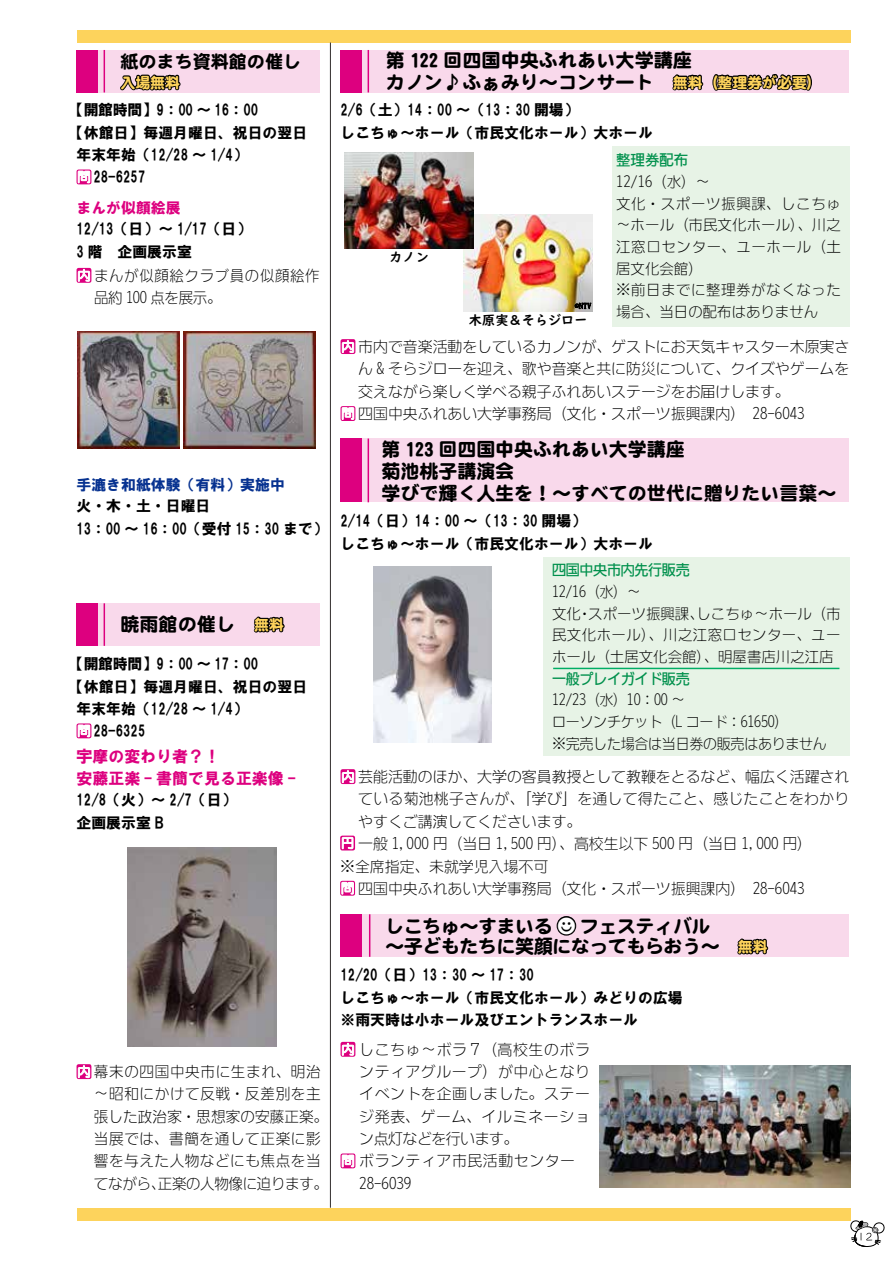
<style>
.page{position:relative;width:893px;height:1263px;background:#fff}
.page>*{position:absolute;margin:0;border:0;box-sizing:border-box;transform-origin:0 0}
.t1{font:22.35px "Lucida Sans Unicode";color:#fff}
.t2{font:19.2px/22.4px "DF Maru Gothic SB WIN RKSJ H";color:#000}
.t3{font:19.2px "DF Maru Gothic SB WIN RKSJ H";letter-spacing:-.03em;color:#000}
.t4{font:18px "DF Maru Gothic SB WIN RKSJ H";color:#000}
.t5{font:15.9px/22.4px "HG Soei Kakugothic UB";color:#dd007f}
.t6{font:14.85px/22.4px "HG Soei Kakugothic UB";color:#000}
.t7{font:14.85px/22.4px "DFUD Gothic W2 WIN RKSJ H";color:#000}
.t8{font:14.85px/22.4px "DFUD Gothic W2 WIN RKSJ H";letter-spacing:.04em;color:#000}
.t9{font:14.85px "HG Soei Kakugothic UB";letter-spacing:-.02em;color:#000}
.t10{font:14.85px/22.4px "DFUD Gothic W2 WIN RKSJ H";letter-spacing:.045em;color:#000}
.t11{font:14.85px "DF Maru Gothic SB WIN RKSJ H";color:#fdd35c}
.t12{font:14.85px "HG Soei Kakugothic UB";color:#073290}
.t13{font:14.85px "HG Soei Kakugothic UB";color:#dd007f}
.t14{font:14.4px/21.6px "DFUD Gothic W2 WIN RKSJ H";letter-spacing:.04em;color:#000}
.t15{font:14.4px/21.6px "DFUD Gothic W2 WIN RKSJ H";color:#000}
.t16{font:14.4px/21.6px "DFUD Gothic W2 WIN RKSJ H";letter-spacing:-.02em;color:#000}
.t17{font:14.4px "DFUD Gothic W6 WIN RKSJ H";letter-spacing:-.02em;color:#00904c}
.t18{font:13.2px "UD Digi Kyokasho NP B";color:#000}
.s1{font-family:"HGP Soei Kakugothic UB"}
</style>
<div class="page">
<div style="left:77px;top:30px;width:773px;height:13px;background:#fdd35c"></div>
<div style="left:77px;top:1208px;width:773px;height:12px;background:#fdd35c"></div>
<svg style="left:340px;top:881px;width:15px;height:15px"></svg>
<svg style="left:341px;top:882px;width:13px;height:12px"></svg>
<hr style="left:330px;top:43px;width:1px;height:1165px;background:#3e3a39">
<div style="left:341px;top:50px;width:508px;height:42px;background:#f9d9eb"></div>
<svg style="left:672px;top:74px;width:32px;height:17px"></svg>
<svg style="left:712px;top:74px;width:100px;height:17px;background:#373034"></svg>
<div style="left:341px;top:50px;width:21px;height:42px;background:#dd007f"></div>
<hr style="left:368px;top:50px;width:1px;height:42px;background:#dd007f">
<div style="left:612px;top:147px;width:237px;height:180px;background:#e7f3e6"></div>
<svg style="left:341px;top:339px;width:14px;height:15px"></svg>
<svg style="left:342px;top:340px;width:12px;height:13px"></svg>
<div style="left:341px;top:438px;width:508px;height:64px;background:#f9d9eb"></div>
<div style="left:341px;top:438px;width:21px;height:64px;background:#dd007f"></div>
<hr style="left:368px;top:438px;width:1px;height:64px;background:#dd007f">
<svg style="left:341px;top:406px;width:14px;height:15px"></svg>
<svg style="left:342px;top:407px;width:12px;height:13px"></svg>
<div style="left:543px;top:558px;width:306px;height:198px;background:#e7f3e6"></div>
<hr style="left:553px;top:668px;width:286px;height:1px;background:#00ad64">
<svg style="left:341px;top:769px;width:14px;height:15px"></svg>
<svg style="left:342px;top:770px;width:12px;height:13px"></svg>
<svg style="left:340px;top:836px;width:15px;height:14px"></svg>
<svg style="left:342px;top:837px;width:11px;height:12px"></svg>
<img style="left:464px;top:215px;width:129px;height:96px">
<svg style="left:575px;top:303px;width:16px;height:6px"></svg>
<img style="left:374px;top:566px;width:118px;height:176px">
<img style="left:345px;top:152px;width:129px;height:97px">
<div style="left:341px;top:914px;width:508px;height:43px;background:#f9d9eb"></div>
<svg style="left:556px;top:916px;width:21px;height:20px"></svg>
<svg style="left:737px;top:938px;width:32px;height:17px"></svg>
<div style="left:341px;top:914px;width:21px;height:43px;background:#dd007f"></div>
<hr style="left:369px;top:914px;width:1px;height:43px;background:#dd007f">
<svg style="left:341px;top:1042px;width:14px;height:15px"></svg>
<svg style="left:342px;top:1043px;width:12px;height:13px"></svg>
<svg style="left:341px;top:1153px;width:14px;height:15px"></svg>
<svg style="left:342px;top:1154px;width:12px;height:13px"></svg>
<img style="left:600px;top:1065px;width:250px;height:122px">
<div style="left:76px;top:50px;width:243px;height:43px;background:#f9d9eb"></div>
<svg style="left:120px;top:74px;width:61px;height:17px"></svg>
<div style="left:77px;top:50px;width:21px;height:42px;background:#dd007f"></div>
<hr style="left:104px;top:50px;width:1px;height:42px;background:#dd007f">
<svg style="left:77px;top:169px;width:14px;height:15px"></svg>
<svg style="left:78px;top:171px;width:12px;height:12px"></svg>
<svg style="left:77px;top:268px;width:14px;height:15px"></svg>
<svg style="left:78px;top:269px;width:12px;height:13px"></svg>
<img style="left:78px;top:332px;width:101px;height:117px">
<img style="left:183px;top:332px;width:133px;height:117px">
<svg style="left:77px;top:723px;width:14px;height:15px"></svg>
<svg style="left:78px;top:724px;width:12px;height:13px"></svg>
<div style="left:77px;top:603px;width:243px;height:43px;background:#f9d9eb"></div>
<svg style="left:253px;top:616px;width:32px;height:17px"></svg>
<div style="left:77px;top:603px;width:21px;height:43px;background:#dd007f"></div>
<hr style="left:104px;top:603px;width:1px;height:43px;background:#dd007f">
<svg style="left:77px;top:1064px;width:14px;height:15px"></svg>
<svg style="left:78px;top:1065px;width:12px;height:13px"></svg>
<img style="left:127px;top:847px;width:150px;height:200px">
<svg style="left:850px;top:1220px;width:35px;height:27px"></svg>
<p class="t4" style="left:120px;top:53px;width:182px">紙のまち資料館の催し</p>
<p class="t11" style="left:120px;top:75px;width:61px">入場無料</p>
<p class="t9" style="left:69px;top:103px;width:191px">【開館時間【9：00 ~ 16：00</p>
<p class="t6" style="left:69px;top:121px;width:240px">【休館日】毎週月曜日、祝日の翌日</p>
<p class="t6" style="left:77px;top:143px;width:173px">年末年始)12/28 ~ 1/4(</p>
<p class="t6" style="left:93px;top:166px;width:54px">28-6257</p>
<p class="t13" style="left:77px;top:200px;width:106px">まんが似顔絵展</p>
<p class="t6" style="left:77px;top:218px;width:176px">12/13（日）～ 1/17（日(<br>3 階　企画展示室</p>
<p class="t10" style="left:94px;top:264px;width:227px">まんが似顔絵クラブ員の似顔絵作品約 100 点を展示。</p>
<p class="t12" style="left:77px;top:477px;width:210px">手漉き和紙体験（有料）実施中</p>
<p class="t6" style="left:77px;top:495px;width:253px">火・木・土・日曜日<br>13：00 ～ 16：00（受付 15：30 まで(</p>
<p class="t2" style="left:120px;top:614px;width:135px">暁雨館の催し　</p>
<p class="t11" style="left:254px;top:617px;width:31px">無料</p>
<p class="t9" style="left:69px;top:656px;width:191px">【開館時間【9：00 ~ 17：00</p>
<p class="t6" style="left:69px;top:675px;width:240px">【休館日】毎週月曜日、祝日の翌日</p>
<p class="t6" style="left:77px;top:697px;width:173px">年末年始)12/28 ~ 1/4(</p>
<p class="t6" style="left:93px;top:720px;width:54px">28-6325</p>
<p class="t5" style="left:77px;top:745px;width:221px">宇摩の変わり者?!<br>安藤正楽 - 書簡で見る正楽像 -</p>
<p class="t6" style="left:77px;top:789px;width:161px">12/8（火）～ 2/7（日(企画展示<span class="s1">室 B</span></p>
<p class="t8" style="left:94px;top:1060px;width:236px">幕末の四国中央市に生まれ、明治～昭和にかけて反戦・反差別を主張した政治家・思想家の安藤正楽。当展では、書簡を通して正楽に影響を与えた人物などにも焦点を当てながら正楽の人物像に迫ります。</p>
<p class="t7" style="left:151px;top:1172px;width:16px">、</p>
<p class="t2" style="left:386px;top:49px;width:308px">第 122 回四国中央ふれあい大学講座</p>
<p class="t11" style="left:673px;top:75px;width:150px">無料（整理券が必要(</p>
<p class="t2" style="left:386px;top:72px;width:289px">カノン♪ふぁみり～コンサート　</p>
<p class="t6" style="left:341px;top:99px;width:314px">2/6（土）14：00 ～（13：30 開場(<br>しこちゅ～ホール（市民文化ホール）大ホール</p>
<p class="t18" style="left:389px;top:249px;width:41px">カノン</p>
<p class="t18" style="left:469px;top:312px;width:120px">木原実＆そらジロー</p>
<p class="t17" style="left:616px;top:151px;width:74px">整理券配布</p>
<p class="t14" style="left:616px;top:171px;width:226px">12/16（水(~<br>文化・スポーツ振興課、しこちゅ～ホール（市民文化ホール）、川之江窓口センター、ユーホール（土居文化会館(<br>※前日までに整理券がなくなった場合、当日の配布はありません</p>
<p class="t7" style="left:358px;top:335px;width:493px">市内で音楽活動をしているカノンが、ゲストにお天気キャスター木原実さ</p>
<p class="t7" style="left:358px;top:357px;width:493px">ん &amp; そらジローを迎え、歌や音楽と共に防災について、クイズやゲームを</p>
<p class="t7" style="left:358px;top:380px;width:433px">交えながら楽しく学べる親子ふれあいステージをお届けします。</p>
<p class="t7" style="left:753px;top:402px;width:54px">28-6043</p>
<p class="t7" style="left:358px;top:402px;width:388px">四国中央ふれあい大学事務局（文化・スポーツ振興課内(</p>
<p class="t2" style="left:382px;top:438px;width:456px">第 123 回四国中央ふれあい大学講座<br>菊池桃子講演会<br>学びで輝く人生を！～すべての世代に贈りたい言葉~</p>
<p class="t6" style="left:341px;top:510px;width:314px">2/14（日）14：00 ～（13：30 開場(<br>しこちゅ～ホール（市民文化ホール）大ホール</p>
<p class="t17" style="left:552px;top:560px;width:139px">四国中央市内先行販売</p>
<p class="t15" style="left:552px;top:581px;width:90px">12/16（水(~</p>
<p class="t15" style="left:696px;top:602px;width:145px">しこちゅ～ホール（市</p>
<p class="t15" style="left:588px;top:602px;width:117px">スポーツ振興課、</p>
<p class="t15" style="left:552px;top:602px;width:290px">文化<br>民文化ホール）、川之江窓口センター、ユーホール（土居文化会館）、明屋書店川之江店</p>
<p class="t17" style="left:552px;top:669px;width:139px">一般プレイガイド販売</p>
<p class="t16" style="left:552px;top:689px;width:276px">12/23（水(10：00 ~<br>ローソンチケット（L コード：61650(<br>※完売した場合は当日券の販売はありません</p>
<p class="t7" style="left:358px;top:765px;width:493px">芸能活動のほか、大学の客員教授として教鞭をとるなど、幅広く活躍されている菊池桃子さんが、「学び」を通して得たこと、感じたことをわかりやすくご講演してくださいます。<br>一般 1,000 円（当日 1,500 円）、高校生以下 500 円（当日 1,000 円(</p>
<p class="t7" style="left:753px;top:877px;width:54px">28-6043</p>
<p class="t15" style="left:577px;top:602px;width:16px">・</p>
<p class="t7" style="left:340px;top:855px;width:210px">※全席指定、未就学児入場不可</p>
<p class="t7" style="left:358px;top:877px;width:388px">四国中央ふれあい大学事務局（文化・スポーツ振興課内(</p>
<p class="t3" style="left:580px;top:916px;width:132px">フェスティバル</p>
<h1 class="t1" style="left:557px;top:908px;width:20px">☻</h1>
<p class="t3" style="left:385px;top:916px;width:169px">しこちゅ～すまいる</p>
<p class="t3" style="left:385px;top:937px;width:355px">～子どもたちに笑顔になってもらおう～　</p>
<p class="t6" style="left:341px;top:964px;width:344px">12/20（日(13：30 ~ 17：30<br>しこちゅ～ホール（市民文化ホール）みどりの広場※雨天時は小ホール及びエントランスホール</p>
<p class="t8" style="left:359px;top:1038px;width:232px">しこちゅ～ボラ７（高校生のボランティアグループ）が中心となりイベントを企画しました。ステージ発表、ゲーム、イルミネーション点灯などを行います。<br>ボランティア市民活動センター<br>28-6039</p>
<p class="t11" style="left:738px;top:939px;width:31px">無料</p>
</div>
